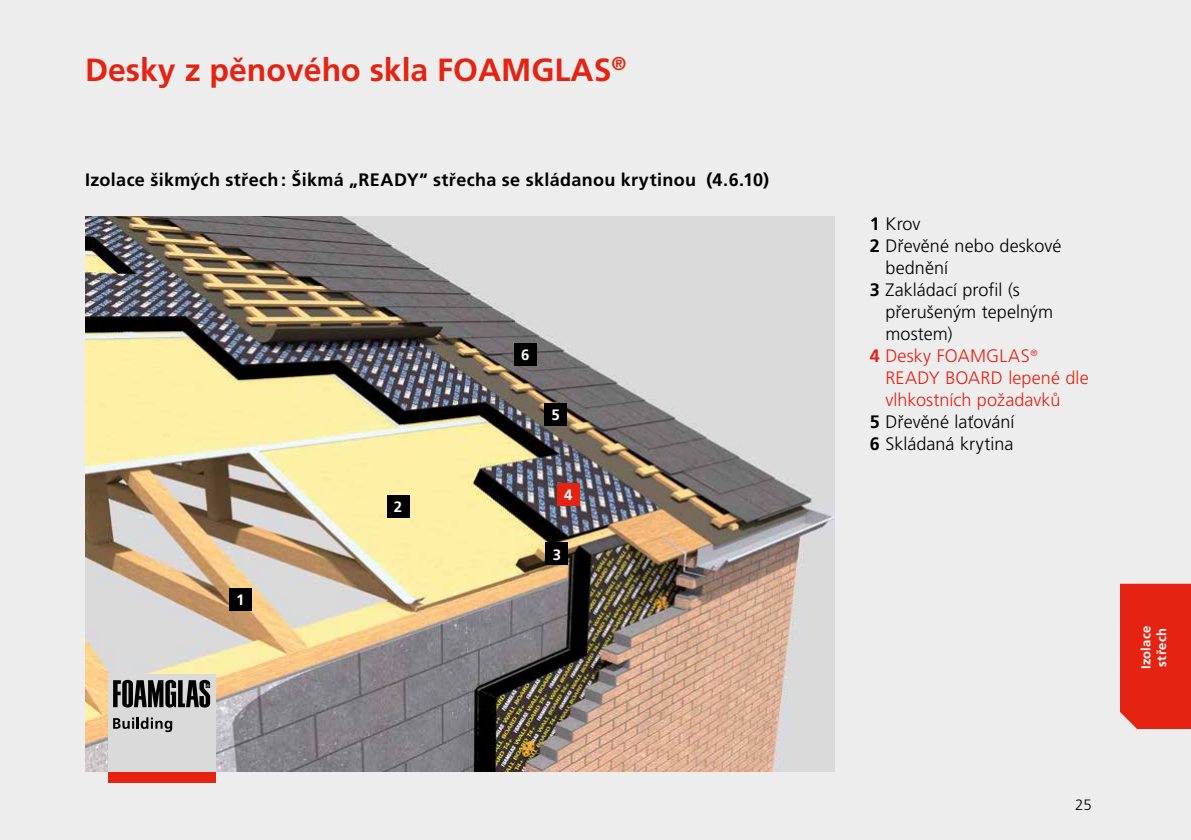
<style>
.page{position:relative;width:1191px;height:840px;background:#fff}
.page>*{position:absolute;margin:0;border:0;box-sizing:border-box;transform-origin:0 0}
.t1{font:700 32px "Frutiger LT Pro";color:#e42313}
.t2{font:300 18px "Frutiger LT Pro";letter-spacing:.005em;color:#000}
.t3{font:700 18px "Frutiger LT Pro";letter-spacing:.02em;color:#000}
.t4{font:300 18px "Frutiger LT Pro";letter-spacing:.005em;color:#e42313}
.t5{font:700 15px "Frutiger LT Pro";color:#fff}
.t6{font:300 15px "Frutiger LT Pro";color:#000}
.t7{font:700 13px/15.6px "Frutiger LT Pro";letter-spacing:.025em;color:#fff}
.s1{font-weight:700}
</style>
<div class="page">
<div style="left:0;top:0;width:1191px;height:839px;background:#ededed"></div>
<img style="left:85px;top:216px;width:750px;height:555px">
<div style="left:229px;top:587px;width:23px;height:23px;background:#000"></div>
<div style="left:387px;top:494px;width:22px;height:23px;background:#000"></div>
<div style="left:514px;top:342px;width:22px;height:23px;background:#000"></div>
<div style="left:544px;top:403px;width:23px;height:22px;background:#000"></div>
<div style="left:557px;top:483px;width:22px;height:22px;background:#e42313"></div>
<div style="left:545px;top:542px;width:23px;height:23px;background:#000"></div>
<div style="left:108px;top:674px;width:107px;height:97px;background:#dadada"></div>
<div style="left:108px;top:771px;width:107px;height:11px;background:#e42313"></div>
<svg style="left:113px;top:679px;width:97px;height:28px"></svg>
<svg style="left:113px;top:717px;width:59px;height:14px"></svg>
<div style="left:1120px;top:583px;width:71px;height:128px;background:#e42313"></div>
<svg style="left:1120px;top:711px;width:71px;height:17px"></svg>
<h1 class="t1" style="left:85px;top:51px;width:543px">Desky z pěnového skla FOAMGLAS<sup>®</sup></h1>
<p class="t3" style="left:85px;top:169px;width:685px">Izolace šikmých střech: Šikmá „READY“ střecha se skládanou krytinou (4.6.10)</p>
<p class="t5" style="left:236px;top:590px;width:10px">1</p>
<p class="t5" style="left:394px;top:497px;width:10px">2</p>
<p class="t5" style="left:521px;top:345px;width:10px">6</p>
<p class="t5" style="left:551px;top:405px;width:10px">5</p>
<p class="t5" style="left:564px;top:486px;width:10px">4</p>
<p class="t5" style="left:552px;top:545px;width:10px">3</p>
<p class="t2" style="left:869px;top:213px;width:52px"><span class="s1">1</span> Krov</p>
<p class="t2" style="left:869px;top:235px;width:193px"><span class="s1">2</span> Dřevěné nebo deskové</p>
<p class="t2" style="left:885px;top:257px;width:64px">bednění</p>
<p class="t2" style="left:869px;top:279px;width:152px"><span class="s1">3</span> Zakládací profil (s</p>
<p class="t2" style="left:885px;top:301px;width:169px">přerušeným tepelným</p>
<p class="t2" style="left:885px;top:323px;width:69px">mostem)</p>
<p class="t4" style="left:869px;top:345px;width:169px"><span class="s1">4</span> Desky FOAMGLAS<sup>®</sup></p>
<p class="t4" style="left:885px;top:367px;width:205px">READY BOARD lepené dle</p>
<p class="t4" style="left:885px;top:389px;width:177px">vlhkostních požadavků</p>
<p class="t2" style="left:869px;top:411px;width:146px"><span class="s1">5</span> Dřevěné laťování</p>
<p class="t2" style="left:869px;top:433px;width:145px"><span class="s1">6</span> Skládaná krytina</p>
<p class="t7" style="left:1138px;top:669px;width:45px;rotate:-90deg">Izolace střech</p>
<p class="t6" style="left:1075px;top:795px;width:18px">25</p>
</div>
